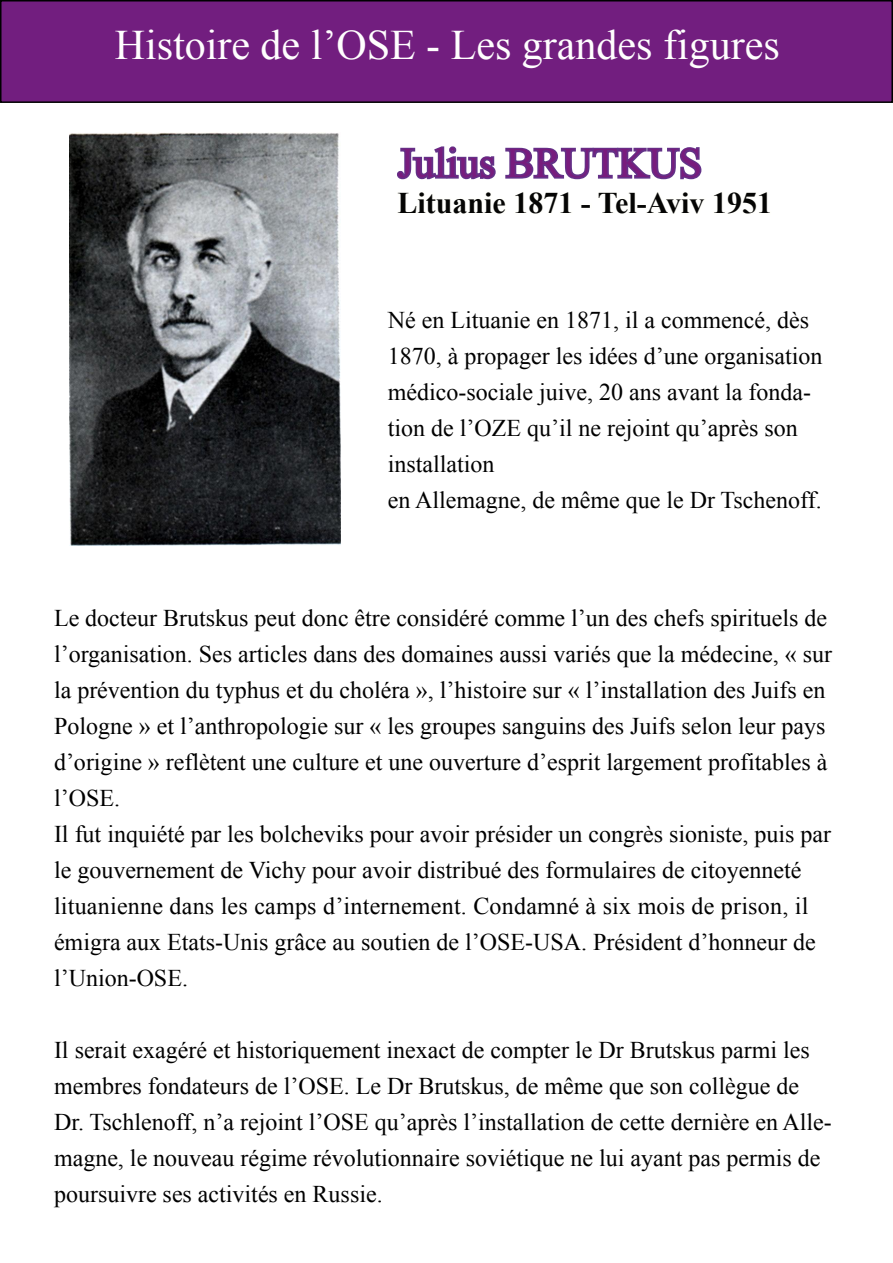
<style>
.page{position:relative;width:893px;height:1263px;background:#fff}
.page>*{position:absolute;margin:0;border:0;box-sizing:border-box;transform-origin:0 0}
.t1{font:42px "Times New Roman";color:#fffefe}
.t2{font:42px "Times New Roman";color:#781c7d}
.t3{font:700 30px "Times New Roman";color:#050504}
.t4{font:24px/36px "Times New Roman";color:#000}
</style>
<div class="page">
<div style="left:1px;top:1px;width:891px;height:101px;background:#721e7f"></div>
<div style="left:0;top:0;width:893px;height:103px;border:2px solid #000"></div>
<svg style="left:397px;top:146px;width:99px;height:34px"></svg>
<svg style="left:505px;top:147px;width:197px;height:33px"></svg>
<img style="left:70px;top:133px;width:271px;height:412px">
<h1 class="t1" style="left:115px;top:16px;width:666px">Histoire de l’OSE - Les grandes figures</h1>
<h1 class="t2" style="left:398px;top:135px;width:306px">Julius BRUTKUS</h1>
<p class="t3" style="left:398px;top:182px;width:376px">Lituanie 1871 - Tel-Aviv 1951</p>
<p class="t4" style="left:388px;top:301px;width:436px">Né en Lituanie en 1871, il a commencé, dès 1870, à propager les idées d’une organisation médico-sociale juive, 20 ans avant la fonda&shy;tion de l’OZE qu’il ne rejoint qu’après son installation<br>en Allemagne, de même que le Dr Tschenoff.</p>
<p class="t4" style="left:54px;top:599px;width:780px">Le docteur Brutskus peut donc être considéré comme l’un des chefs spirituels de l’organisation. Ses articles dans des domaines aussi variés que la médecine, « sur la prévention du typhus et du choléra », l’histoire sur « l’installation des Juifs en Pologne » et l’anthropologie sur « les groupes sanguins des Juifs selon leur pays d’origine » reflètent une culture et une ouverture d’esprit largement profitables à l’OSE.<br>Il fut inquiété par les bolcheviks pour avoir présider un congrès sioniste, puis par le gouvernement de Vichy pour avoir distribué des formulaires de citoyenneté lituanienne dans les camps d’internement. Condamné à six mois de prison, il émigra aux Etats-Unis grâce au soutien de l’OSE-USA. Président d’honneur de l’Union-OSE.</p>
<p class="t4" style="left:54px;top:1031px;width:779px">Il serait exagéré et historiquement inexact de compter le Dr Brutskus parmi les membres fondateurs de l’OSE. Le Dr Brutskus, de même que son collègue de Dr. Tschlenoff, n’a rejoint l’OSE qu’après l’installation de cette dernière en Alle&shy;magne, le nouveau régime révolutionnaire soviétique ne lui ayant pas permis de poursuivre ses activités en Russie.</p>
</div>
